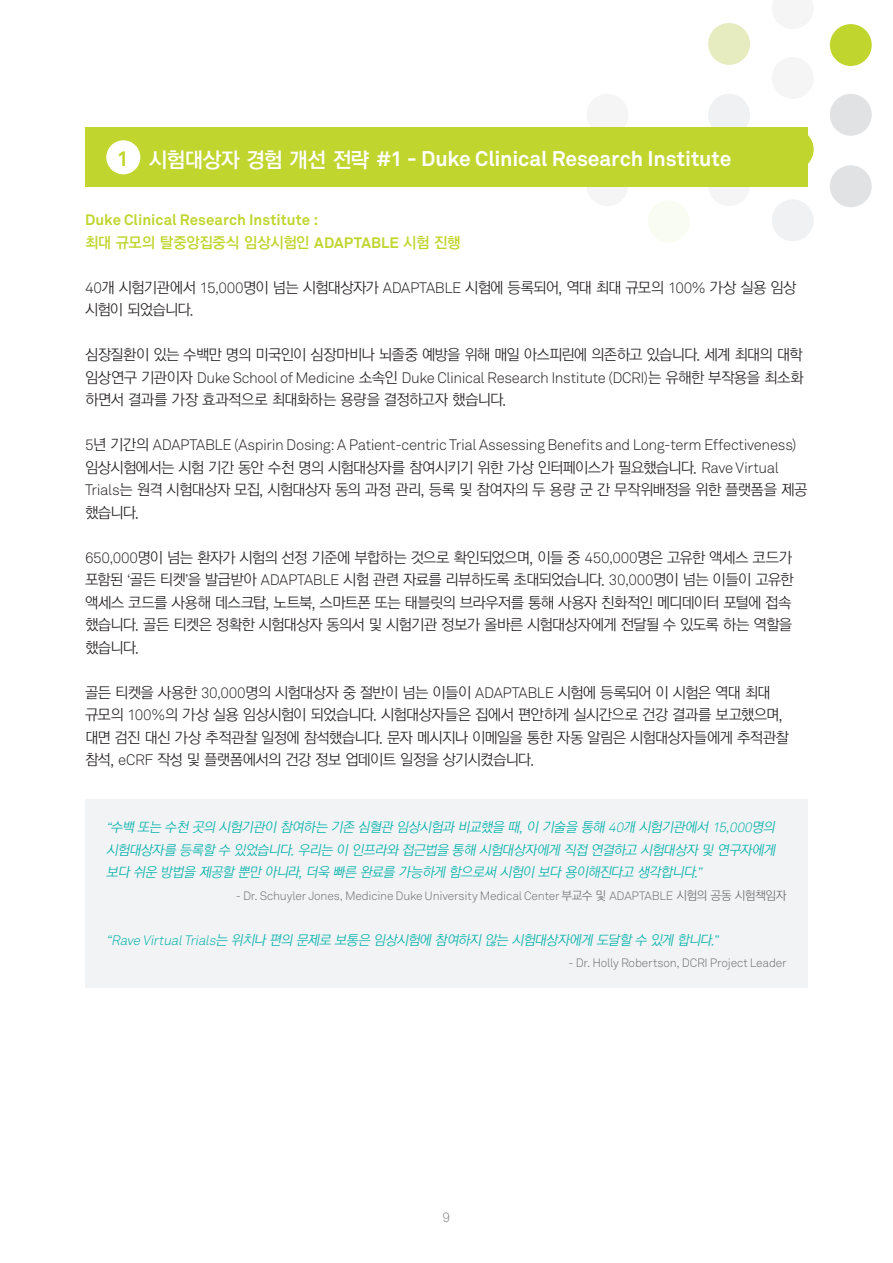
<style>
.page{position:relative;width:893px;height:1263px;background:#fff}
.page>*{position:absolute;margin:0;border:0;box-sizing:border-box;transform-origin:0 0}
.t1{font:700 21px "Akkurat Std";letter-spacing:-.005em;color:#fff}
.t2{font:700 21px "Akkurat Std";color:#c1d52f}
.t3{font:15px/22.5px "YGO520";letter-spacing:-.055em;color:#231f20}
.t4{font:300 15px/22.2px "Akkurat Std";letter-spacing:-.025em;color:#231f20}
.t5{font:700 15px "Akkurat Std";letter-spacing:.005em;color:#c1d52f}
.t6{font:15px "YGO540";letter-spacing:-.03em;color:#c1d52f}
.t7{font:italic 13.5px "YGO520";color:#00b0aa}
.t8{font:300 13.5px "Akkurat Std";color:#808285}
.t9{font:300 12px "Akkurat Std";letter-spacing:-.015em;color:#6c6d70}
.s1{font-family:"YGO540";font-weight:400}
.s2{font-family:"Akkurat Std";font-weight:700}
.s3{font-family:"Akkurat Std";font-weight:300}
.s4{font-family:"YGO520";font-weight:400}
</style>
<div class="page">
<div style="left:830px;top:24px;width:42px;height:42px;background:#c1d52f;border-radius:50%"></div>
<div style="left:830px;top:94px;width:42px;height:42px;background:#e1e2e4;border-radius:50%"></div>
<div style="left:830px;top:165px;width:42px;height:42px;background:#e1e2e4;border-radius:50%"></div>
<div style="left:772px;top:57px;width:42px;height:42px;background:#f5f5f6;border-radius:50%"></div>
<div style="left:772px;top:128px;width:42px;height:42px;background:#c1d52f;border-radius:50%"></div>
<div style="left:772px;top:199px;width:42px;height:42px;background:#f0f1f2;border-radius:50%"></div>
<div style="left:708px;top:23px;width:42px;height:42px;background:#e6ecc0;border-radius:50%"></div>
<div style="left:708px;top:164px;width:42px;height:42px;background:#f5f5f6;border-radius:50%"></div>
<div style="left:648px;top:200px;width:42px;height:42px;background:#f9fcf3;border-radius:50%"></div>
<div style="left:586px;top:164px;width:42px;height:42px;background:#f5f5f6;border-radius:50%"></div>
<div style="left:708px;top:94px;width:42px;height:42px;background:#f0f1f2;border-radius:50%"></div>
<div style="left:586px;top:94px;width:42px;height:42px;background:#f5f5f6;border-radius:50%"></div>
<div style="left:85px;top:128px;width:723px;height:59px;background:#c1d52f"></div>
<div style="left:106px;top:140px;width:34px;height:34px;background:#fff;border-radius:50%"></div>
<div style="left:85px;top:799px;width:723px;height:188px;background:#f2f3f4"></div>
<p class="t2" style="left:117px;top:145px;width:13px">1</p>
<p class="t1" style="left:149px;top:146px;width:584px"><span class="s1">시험대상자 경험 개선 전략</span> #1 - Duke Clinical Research Institute</p>
<p class="t5" style="left:85px;top:211px;width:235px">Duke Clinical Research Institute :</p>
<p class="t6" style="left:85px;top:235px;width:377px">최대 규모의 탈중앙집중식 임상시험인 <span class="s2">ADAPTABLE</span> 시험 진행</p>
<p class="t3" style="left:85px;top:277px;width:713px"><span class="s3">40</span>개 시험기관에서 <span class="s3">15,000</span>명이 넘는 시험대상자가 <span class="s3">ADAPTABLE</span> 시험에 등록되어, 역대 최대 규모의 <span class="s3">100%</span> 가상 실용 임상 시험이 되었습니다.</p>
<p class="t3" style="left:85px;top:344px;width:720px;line-height:23.2px">심장질환이 있는 수백만 명의 미국인이 심장마비나 뇌졸중 예방을 위해 매일 아스피린에 의존하고 있습니다. 세계 최대의 대학 임상연구 기관이자 <span class="s3">Duke School of Medicine</span> 소속인 <span class="s3">Duke Clinical Research Institute (DCRI)</span>는 유해한 부작용을 최소화</p>
<p class="t3" style="left:85px;top:389px;width:423px">하면서 결과를 가장 효과적으로 최대화하는 용량을 결정하고자 했습니다.</p>
<p class="t4" style="left:85px;top:434px;width:724px">5<span class="s4">년 기간의</span> ADAPTABLE (Aspirin Dosing: A Patient-centric Trial Assessing Benefits and Long-term Effectiveness) <span class="s4">임상시험에서는 시험 기간 동안 수천 명의 시험대상자를 참여시키기 위한 가상 인터페이스가 필요했습니다.</span> Rave Virtual Trials<span class="s4">는 원격 시험대상자 모집, 시험대상자 동의 과정 관리, 등록 및 참여자의 두 용량 군 간 무작위배정을 위한 플랫폼을 제공 했습니다.</span></p>
<p class="t3" style="left:85px;top:547px;width:710px;text-align:justify"><span class="s3">650,000</span>명이 넘는 환자가 시험의 선정 기준에 부합하는 것으로 확인되었으며, 이들 중 <span class="s3">450,000</span>명은 고유한 액세스 코드가 포함된 <span class="s3">‘</span>골든 티켓<span class="s3">’</span>을 발급받아 <span class="s3">ADAPTABLE</span> 시험 관련 자료를 리뷰하도록 초대되었습니다. <span class="s3">30,000</span>명이 넘는 이들이 고유한 액세스 코드를 사용해 데스크탑, 노트북, 스마트폰 또는 태블릿의 브라우저를 통해 사용자 친화적인 메디데이터 포털에 접속</p>
<p class="t3" style="left:85px;top:614px;width:709px">했습니다. 골든 티켓은 정확한 시험대상자 동의서 및 시험기관 정보가 올바른 시험대상자에게 전달될 수 있도록 하는 역할을 했습니다.</p>
<p class="t3" style="left:85px;top:682px;width:687px">골든 티켓을 사용한 <span class="s3">30,000</span>명의 시험대상자 중 절반이 넘는 이들이 <span class="s3">ADAPTABLE</span> 시험에 등록되어 이 시험은 역대 최대</p>
<p class="t3" style="left:85px;top:704px;width:699px">규모의 <span class="s3">100%</span>의 가상 실용 임상시험이 되었습니다. 시험대상자들은 집에서 편안하게 실시간으로 건강 결과를 보고했으며,</p>
<p class="t3" style="left:85px;top:727px;width:706px">대면 검진 대신 가상 추적관찰 일정에 참석했습니다. 문자 메시지나 이메일을 통한 자동 알림은 시험대상자들에게 추적관찰</p>
<p class="t3" style="left:85px;top:749px;width:451px">참석, <span class="s3">eCRF</span> 작성 및 플랫폼에서의 건강 정보 업데이트 일정을 상기시켰습니다.</p>
<p class="t7" style="left:106px;top:820px;width:673px"><span class="s3">“</span>수백 또는 수천 곳의 시험기관이 참여하는 기존 심혈관 임상시험과 비교했을 때,이 기술을 통해 <span class="s3">40</span>개 시험기관에서 <span class="s3">15,000</span>명의</p>
<p class="t7" style="left:106px;top:843px;width:673px">시험대상자를 등록할 수 있었습니다.우리는 이 인프라와 접근법을 통해 시험대상자에게 직접 연결하고 시험대상자 및 연구자에게</p>
<p class="t7" style="left:106px;top:865px;width:600px">보다 쉬운 방법을 제공할 뿐만 아니라,더욱 빠른 완료를 가능하게 함으로써 시험이 보다 용이해진다고 생각합니다.<span class="s3">”</span></p>
<p class="t9" style="left:236px;top:888px;width:552px">- Dr. Schuyler Jones, Medicine Duke University Medical Center <span class="s4">부교수 및</span> ADAPTABLE <span class="s4">시험의 공동 시험책임자</span></p>
<p class="t7" style="left:106px;top:933px;width:616px"><span class="s3">“Rave VirtualTrials</span>는 위치나 편의 문제로 보통은 임상시험에 참여하지 않는 시험대상자에게 도달할 수 있게 합니다.<span class="s3">”</span></p>
<p class="t9" style="left:569px;top:956px;width:220px">- Dr. Holly Robertson, DCRI Project Leader</p>
<p class="t8" style="left:443px;top:1209px;width:9px">9</p>
</div>
